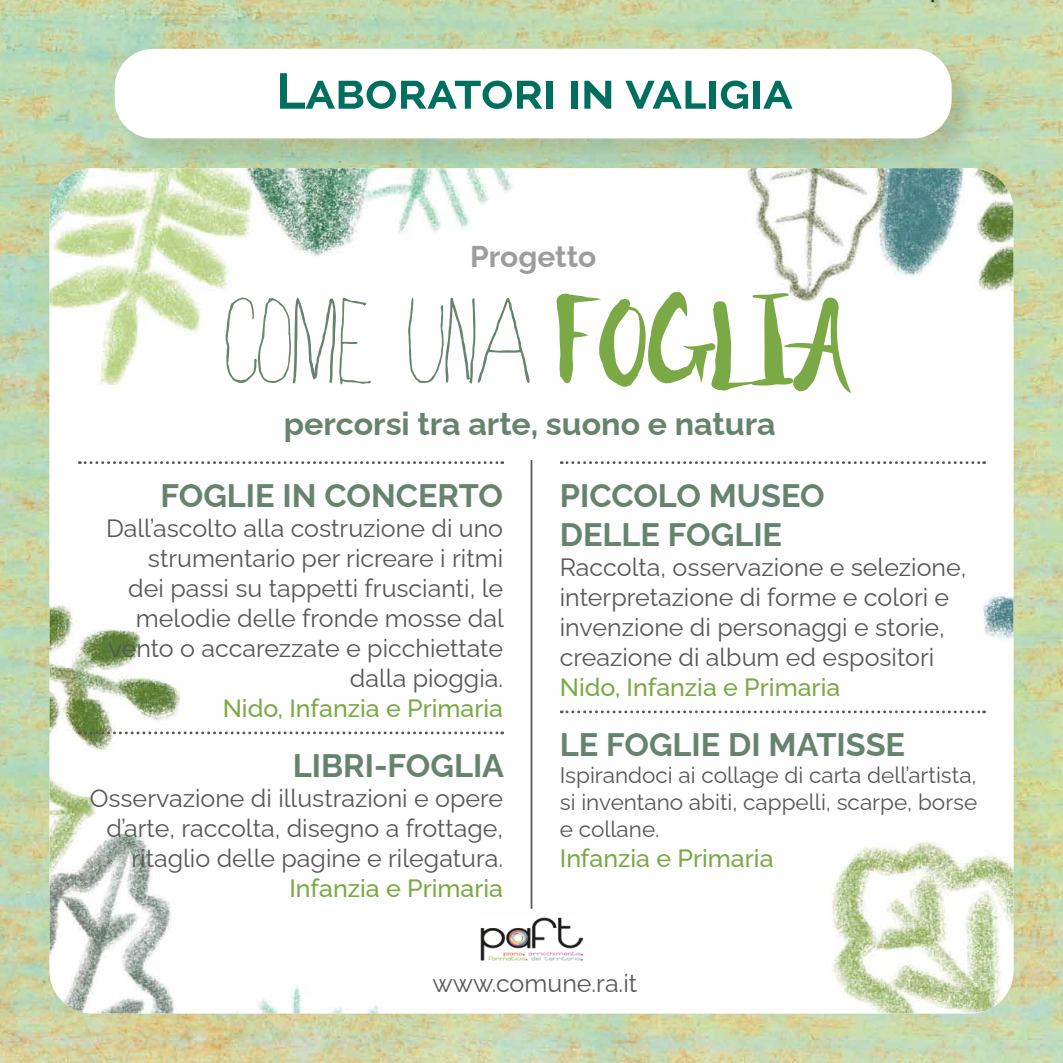
<style>
.page{position:relative;width:1063px;height:1063px;background:#fff}
.page>*{position:absolute;margin:0;border:0;box-sizing:border-box;transform-origin:0 0}
.t1{font:120px "Skinny";color:#66846d}
.t2{font:700 50px "Raleway";color:#006f5e}
.t3{font:700 32.5px/39px "Raleway";color:#66846d}
.t4{font:700 32.25px "Raleway";color:#66846d}
.t5{font:700 30px "Raleway";color:#9d9d9c}
.t6{font:25px/30px "Raleway";color:#575756;text-align:right}
.t7{font:500 25px "Raleway";color:#7aa945}
.t8{font:22.5px/27px "Raleway";color:#575756;text-align:justify}
.s1{font-family:"Pennellino";color:#7aa945}
</style>
<div class="page">
<img style="left:0;top:0;width:1063px;height:1063px">
<img style="left:50px;top:168px;width:963px;height:845px">
<hr style="left:531px;top:460px;width:1px;height:449px;background:#575756">
<svg style="left:79px;top:461px;width:424px;height:3px"></svg>
<svg style="left:79px;top:732px;width:424px;height:2px"></svg>
<svg style="left:561px;top:461px;width:424px;height:3px"></svg>
<svg style="left:561px;top:711px;width:424px;height:2px"></svg>
<div style="left:118px;top:52px;width:863px;height:116px;background:#000;opacity:.1"></div>
<div style="left:115px;top:49px;width:837px;height:89px;background:#fff;border-radius:39px"></div>
<img style="left:481px;top:917px;width:101px;height:43px">
<h2 class="t2" style="left:276px;top:51px;width:518px">Laboratori in valigia</h2>
<p class="t5" style="left:470px;top:233px;width:128px">Progetto</p>
<h1 class="t1" style="left:226px;top:297px;width:630px">COME UNA <span class="s1">FOGLIA</span></h1>
<p class="t4" style="left:284px;top:398px;width:493px">percorsi tra arte, suono e natura</p>
<h3 class="t3" style="left:161px;top:472px;width:344px">FOGLIE IN CONCERTO</h3>
<p class="t6" style="left:106px;top:510px;width:399px">Dall’ascolto alla costruzione di uno strumentario per ricreare i ritmi<br>dei passi su tappetti fruscianti, le melodie delle fronde mosse dal vento o accarezzate e picchiettate dalla pioggia.</p>
<p class="t7" style="left:223px;top:688px;width:282px">Nido, Infanzia e Primaria</p>
<h3 class="t3" style="left:293px;top:742px;width:213px">LIBRI-FOGLIA</h3>
<p class="t6" style="left:90px;top:780px;width:415px">Osservazione di illustrazioni e opere d’arte, raccolta, disegno a frottage, ritaglio delle pagine e rilegatura.</p>
<p class="t7" style="left:289px;top:868px;width:215px">Infanzia e Primaria</p>
<h3 class="t3" style="left:560px;top:472px;width:267px">PICCOLO MUSEO<br>DELLE FOGLIE</h3>
<p class="t6" style="left:560px;top:549px;width:408px;text-align:left">Raccolta, osservazione e selezione, interpretazione di forme e colori e invenzione di personaggi e storie, creazione di album ed espositori</p>
<p class="t7" style="left:560px;top:667px;width:282px">Nido, Infanzia e Primaria</p>
<h3 class="t3" style="left:560px;top:721px;width:347px">LE FOGLIE DI MATISSE</h3>
<p class="t8" style="left:560px;top:759px;width:419px">Ispirandoci ai collage di carta dell’artista, si inventano abiti, cappelli, scarpe, borse e collane.</p>
<p class="t7" style="left:560px;top:838px;width:215px">Infanzia e Primaria</p>
<p class="t6" style="left:433px;top:966px;width:206px">www.comune.ra.it</p>
</div>
